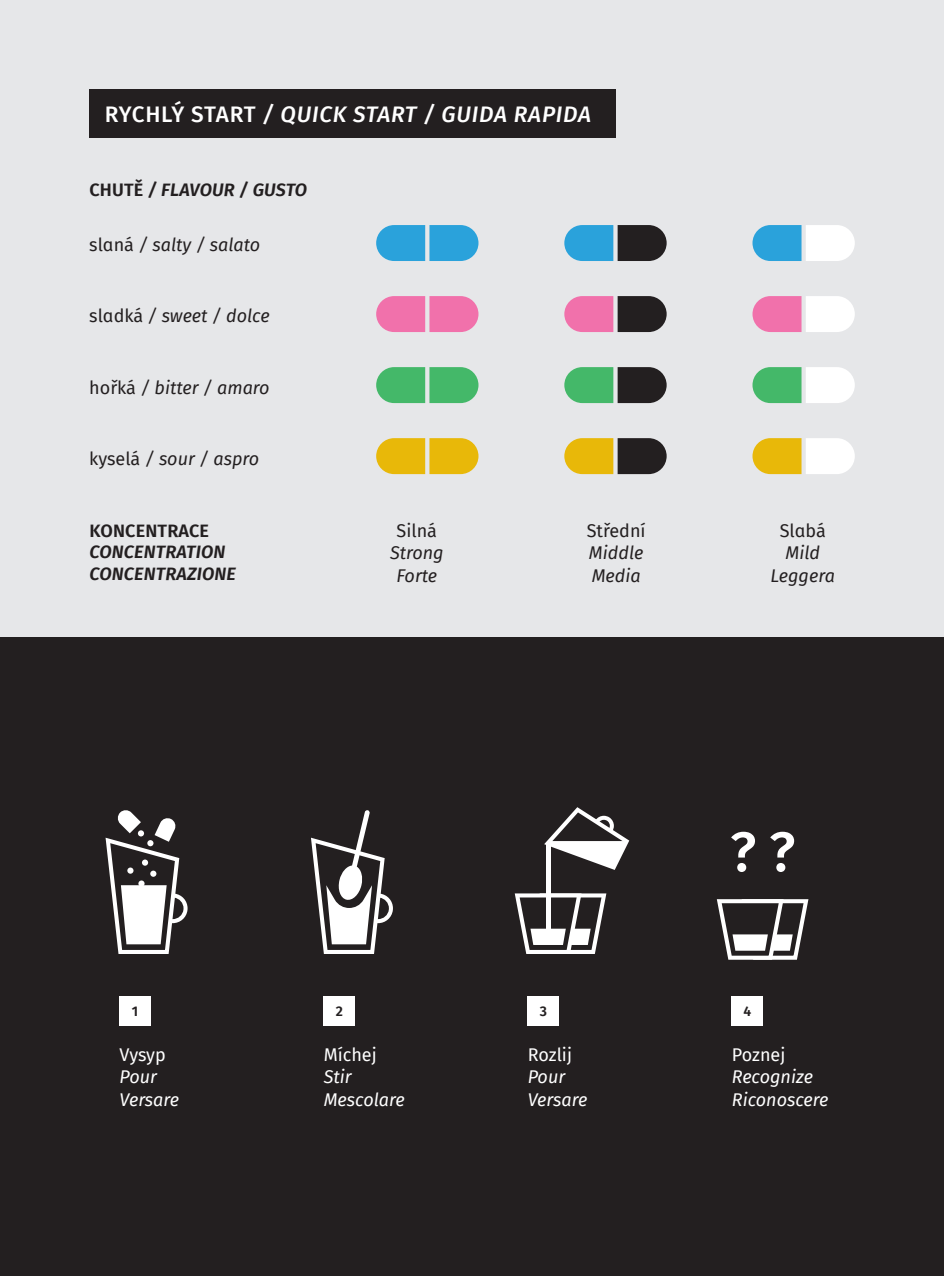
<style>
.page{position:relative;width:944px;height:1276px;background:#fff}
.page>*{position:absolute;margin:0;border:0;box-sizing:border-box;transform-origin:0 0}
.t1{font:italic 500 22.5px "Fira Sans";letter-spacing:.035em;color:#fff}
.chleba{font:italic 18px/22.5px "Fira Sans";color:#231f20;text-align:center}
.chleba-2{font:italic 18px/22.5px "Fira Sans";color:#fff}
.nadpis{font:italic 600 18px/21.6px "Fira Sans";letter-spacing:.01em;color:#231f20}
.nadpis-2{font:600 13.95px "Fira Sans";color:#231f20}
.s1{font-style:normal}
</style>
<div class="page">
<div style="left:0;top:0;width:944px;height:823px;background:#e6e7e9"></div>
<div style="left:0;top:638px;width:944px;height:638px;background:#231f20"></div>
<svg style="left:106px;top:810px;width:82px;height:144px"></svg>
<svg style="left:311px;top:810px;width:82px;height:144px"></svg>
<svg style="left:515px;top:893px;width:91px;height:61px"></svg>
<svg style="left:544px;top:807px;width:85px;height:63px"></svg>
<hr style="left:546px;top:843px;width:4px;height:90px;background:#fff">
<svg style="left:717px;top:899px;width:91px;height:60px"></svg>
<svg style="left:731px;top:831px;width:24px;height:41px"></svg>
<svg style="left:770px;top:831px;width:24px;height:41px"></svg>
<div style="left:120px;top:995px;width:31px;height:30px;background:#fff"></div>
<div style="left:324px;top:995px;width:31px;height:30px;background:#fff"></div>
<div style="left:528px;top:995px;width:31px;height:30px;background:#fff"></div>
<div style="left:732px;top:995px;width:31px;height:30px;background:#fff"></div>
<svg style="left:376px;top:225px;width:102px;height:36px;background:#3faadc"></svg>
<svg style="left:376px;top:367px;width:102px;height:36px;background:#57bd78"></svg>
<svg style="left:376px;top:296px;width:102px;height:36px;background:#ef7eb2"></svg>
<svg style="left:376px;top:438px;width:102px;height:36px;background:#e7bd23"></svg>
<svg style="left:564px;top:225px;width:103px;height:36px;background:#3e718a"></svg>
<svg style="left:564px;top:367px;width:103px;height:36px;background:#497b59"></svg>
<svg style="left:564px;top:296px;width:103px;height:36px;background:#955b75"></svg>
<svg style="left:564px;top:438px;width:103px;height:36px;background:#917b2f"></svg>
<svg style="left:752px;top:225px;width:103px;height:36px;background:#9ed3ec"></svg>
<svg style="left:752px;top:367px;width:103px;height:36px;background:#aadcba"></svg>
<svg style="left:752px;top:296px;width:103px;height:36px;background:#f5bdd7"></svg>
<svg style="left:752px;top:438px;width:103px;height:36px;background:#f1dc90"></svg>
<div style="left:89px;top:89px;width:527px;height:49px;background:#231f20"></div>
<p class="t1" style="left:105px;top:96px;width:488px"><span class="s1">RYCHLÝ START</span> / QUICK START / GUIDA RAPIDA</p>
<p class="nadpis" style="left:89px;top:178px;width:219px"><span class="s1">CHUTĚ</span> / FLAVOUR / GUSTO</p>
<p class="chleba" style="left:89px;top:233px;width:172px"><span class="s1">slaná</span> / salty / salato</p>
<p class="chleba" style="left:89px;top:304px;width:182px"><span class="s1">sladká</span> / sweet / dolce</p>
<p class="chleba" style="left:89px;top:375px;width:182px"><span class="s1">hořká</span> / bitter / amaro</p>
<p class="chleba" style="left:89px;top:446px;width:171px"><span class="s1">kyselá</span> / sour / aspro</p>
<p class="nadpis" style="left:89px;top:519px;width:148px"><span class="s1">KONCENTRACE<br></span>CONCENTRATION<br>CONCENTRAZIONE</p>
<p class="chleba" style="left:390px;top:519px;width:55px"><span class="s1">Silná<br></span>Strong<br>Forte</p>
<p class="chleba" style="left:587px;top:519px;width:60px;text-align:left"><span class="s1">Střední<br></span>Middle<br>Media</p>
<p class="chleba" style="left:771px;top:519px;width:66px"><span class="s1">Slabá<br></span>Mild<br>Leggera</p>
<p class="nadpis-2" style="left:132px;top:999px;width:8px">1</p>
<p class="chleba-2" style="left:120px;top:1042px;width:61px"><span class="s1">Vysyp<br></span>Pour<br>Versare</p>
<p class="nadpis-2" style="left:336px;top:999px;width:9px">2</p>
<p class="chleba-2" style="left:324px;top:1042px;width:82px"><span class="s1">Míchej<br></span>Stir<br>Mescolare</p>
<p class="nadpis-2" style="left:540px;top:999px;width:9px">3</p>
<p class="chleba-2" style="left:528px;top:1042px;width:61px"><span class="s1">Rozlij<br></span>Pour<br>Versare</p>
<p class="nadpis-2" style="left:744px;top:999px;width:9px">4</p>
<p class="chleba-2" style="left:732px;top:1042px;width:98px"><span class="s1">Poznej<br></span>Recognize<br>Riconoscere</p>
</div>
